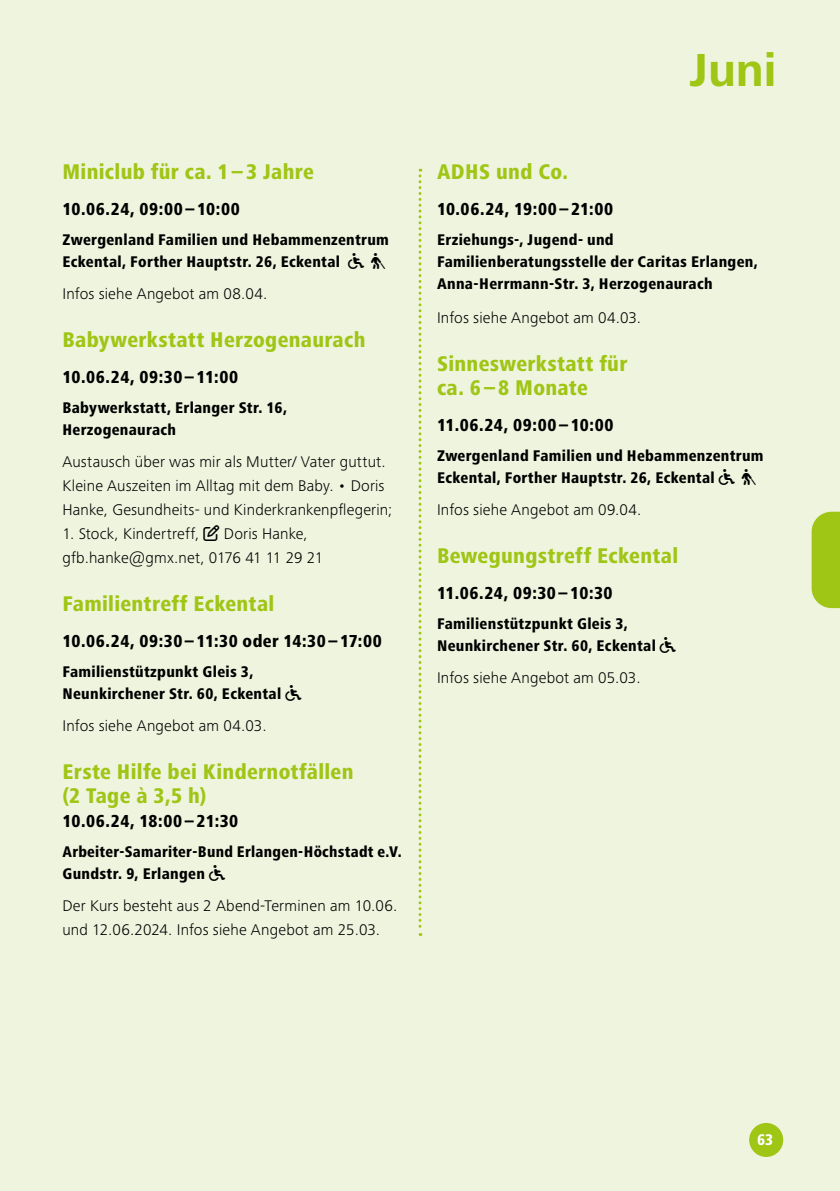
<style>
.page{position:relative;width:840px;height:1191px;background:#fff}
.page>*{position:absolute;margin:0;border:0;box-sizing:border-box;transform-origin:0 0}
.t1{font:700 48px "Frutiger Next LTW1 G";color:#9fc515}
.H3_Headline_11_12pt_Grün{font:800 condensed 22px/24px "Frutiger Next LTW1 G";letter-spacing:.015em;color:#9fc515}
.Grundschrift_8_12pt{font:800 condensed 22px/24px "Frutiger Next LTW1 G";letter-spacing:.015em;color:#9fc515}
.Datum_Uhrzeit_9_12pt{font:800 condensed 18px "Frutiger Next LTW1 G";letter-spacing:.03em;color:#000}
.Veranstaltungsort_8_11pt{font:800 condensed 16px/22px "Frutiger Next LTW1 G";letter-spacing:.02em;color:#000}
.Grundschrift_8_12pt-2{font:300 16px/24px "Frutiger Next LTW1 G";letter-spacing:.01em;color:#000}
.t2{font:800 condensed 16px "Frutiger Next LTW1 G";color:#fff}
</style>
<div class="page">
<div style="left:0;top:0;width:839px;height:1191px;background:#eff4de"></div>
<svg style="left:811px;top:512px;width:28px;height:96px;background:#a5c825"></svg>
<svg style="left:418px;top:169px;width:3px;height:767px"></svg>
<div style="left:748px;top:1123px;width:34px;height:34px;background:#9fc515;border-radius:50%"></div>
<p class="H3_Headline_11_12pt_Grün" style="left:62px;top:160px;width:253px">Miniclub für ca. 1 – 3 Jahre</p>
<p class="Datum_Uhrzeit_9_12pt" style="left:62px;top:199px;width:179px">10.06.24, 09:00–10:00</p>
<p class="Veranstaltungsort_8_11pt" style="left:62px;top:229px;width:328px">Zwergenland Familien und Hebammenzentrum<br>Eckental, Forther Hauptstr. 26, Eckental ★★</p>
<p class="Grundschrift_8_12pt-2" style="left:62px;top:282px;width:206px">Infos siehe Angebot am 08.04.</p>
<p class="H3_Headline_11_12pt_Grün" style="left:62px;top:328px;width:304px">Babywerkstatt Herzogenaurach</p>
<p class="Datum_Uhrzeit_9_12pt" style="left:62px;top:367px;width:177px">10.06.24, 09:30–11:00</p>
<p class="Veranstaltungsort_8_11pt" style="left:62px;top:397px;width:226px">Babywerkstatt, Erlanger Str. 16,<br>Herzogenaurach</p>
<p class="Grundschrift_8_12pt-2" style="left:62px;top:450px;width:331px">Austausch über was mir als Mutter/ Vater guttut.<br>Kleine Auszeiten im Alltag mit dem Baby. • Doris<br>Hanke, Gesundheits- und Kinderkrankenpflegerin;</p>
<p class="Grundschrift_8_12pt-2" style="left:62px;top:522px;width:138px">1. Stock, Kindertreff,</p>
<p class="Grundschrift_8_12pt-2" style="left:62px;top:522px;width:262px;text-indent:161px">Doris Hanke, gfb.hanke@gmx.net, 0176 41 11 29 21</p>
<p class="H3_Headline_11_12pt_Grün" style="left:62px;top:592px;width:213px">Familientreff Eckental</p>
<p class="Datum_Uhrzeit_9_12pt" style="left:62px;top:631px;width:321px">10.06.24, 09:30 – 11:30 oder 14:30 – 17:00</p>
<p class="Veranstaltungsort_8_11pt" style="left:62px;top:661px;width:240px">Familienstützpunkt Gleis 3,<br>Neunkirchener Str. 60, Eckental ★★</p>
<p class="Grundschrift_8_12pt-2" style="left:62px;top:714px;width:205px">Infos siehe Angebot am 04.03.</p>
<p class="Grundschrift_8_12pt" style="left:62px;top:760px;width:292px">Erste Hilfe bei Kindernotfällen (2 Tage à 3,5 h)</p>
<p class="Datum_Uhrzeit_9_12pt" style="left:62px;top:811px;width:177px">10.06.24, 18:00 – 21:30</p>
<p class="Veranstaltungsort_8_11pt" style="left:62px;top:841px;width:340px">Arbeiter-Samariter-Bund Erlangen-Höchstadt e.V.<br>Gundstr. 9, Erlangen ★★</p>
<p class="Grundschrift_8_12pt-2" style="left:62px;top:894px;width:336px">Der Kurs besteht aus 2 Abend-Terminen am 10.06. und 12.06.2024. Infos siehe Angebot am 25.03.</p>
<h1 class="t1" style="left:689px;top:42px;width:88px">Juni</h1>
<p class="H3_Headline_11_12pt_Grün" style="left:437px;top:160px;width:132px">ADHS und Co.</p>
<p class="Datum_Uhrzeit_9_12pt" style="left:437px;top:199px;width:178px">10.06.24, 19:00–21:00</p>
<p class="Veranstaltungsort_8_11pt" style="left:437px;top:229px;width:322px">Erziehungs-, Jugend- und<br>Familienberatungsstelle der Caritas Erlangen,<br>Anna-Herrmann-Str. 3, Herzogenaurach</p>
<p class="Grundschrift_8_12pt-2" style="left:437px;top:306px;width:205px">Infos siehe Angebot am 04.03.</p>
<p class="H3_Headline_11_12pt_Grün" style="left:437px;top:352px;width:192px">Sinneswerkstatt für ca. 6 – 8 Monate</p>
<p class="Datum_Uhrzeit_9_12pt" style="left:437px;top:415px;width:178px">11.06.24, 09:00–10:00</p>
<p class="Veranstaltungsort_8_11pt" style="left:437px;top:445px;width:328px">Zwergenland Familien und Hebammenzentrum<br>Eckental, Forther Hauptstr. 26, Eckental ★★</p>
<p class="Grundschrift_8_12pt-2" style="left:437px;top:498px;width:206px">Infos siehe Angebot am 09.04.</p>
<p class="H3_Headline_11_12pt_Grün" style="left:437px;top:544px;width:242px">Bewegungstreff Eckental</p>
<p class="Datum_Uhrzeit_9_12pt" style="left:437px;top:583px;width:177px">11.06.24, 09:30 – 10:30</p>
<p class="Veranstaltungsort_8_11pt" style="left:437px;top:613px;width:240px">Familienstützpunkt Gleis 3,<br>Neunkirchener Str. 60, Eckental ★★</p>
<p class="Grundschrift_8_12pt-2" style="left:437px;top:666px;width:205px">Infos siehe Angebot am 05.03.</p>
<p class="t2" style="left:756px;top:1130px;width:18px">63</p>
</div>
